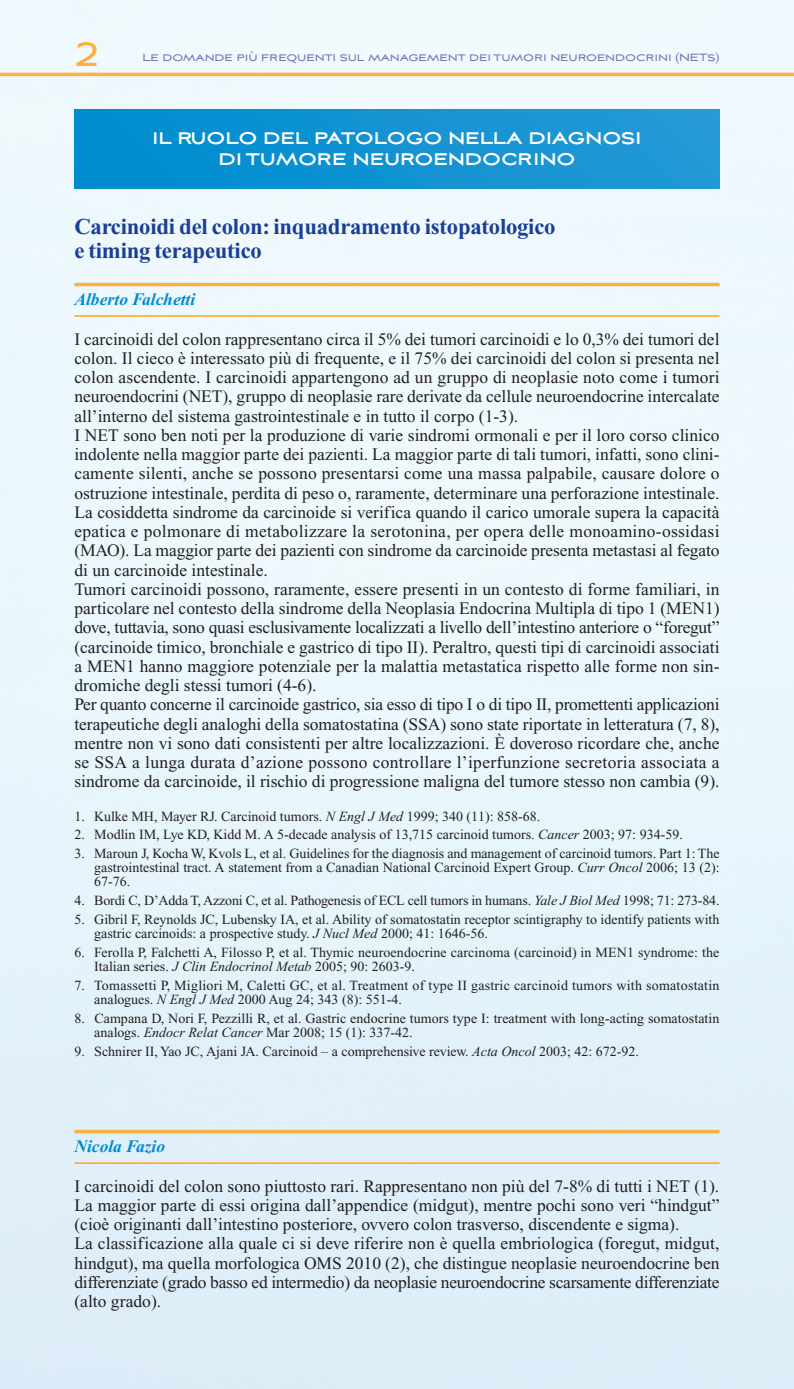
<style>
.page{position:relative;width:794px;height:1389px;background:#fff}
.page>*{position:absolute;margin:0;border:0;box-sizing:border-box;transform-origin:0 0}
.t1{font:42px "Aviano Sans";color:#fbb03f}
.t2{font:700 22.75px/24.5px "Times New Roman";letter-spacing:-.01em;color:#1b3f94}
.t3{font:700 21px/21px "Aviano Sans";letter-spacing:-.01em;color:#fff;text-align:center}
.t4{font:17.5px/19.2px "Times New Roman";color:#231f20}
.t5{font:italic 700 17.5px "Times New Roman";color:#008bcf}
.t6{font:14px/14px "Times New Roman";color:#231f20}
.t7{font:13.12px "Aviano Sans";letter-spacing:-.01em;color:#6f76b5}
.s1{font-style:italic}
</style>
<div class="page">
<img style="left:0;top:0;width:794px;height:1389px">
<hr style="left:0;top:73px;width:794px;height:3px;background:#fbb03f">
<div style="left:74px;top:109px;width:645px;height:80px;background:linear-gradient(to right,#008ccf,#2599d5)"></div>
<hr style="left:74px;top:1162px;width:645px;height:2px;background:#fbb03f">
<hr style="left:74px;top:1130px;width:645px;height:3px;background:#fbb03f">
<hr style="left:74px;top:315px;width:645px;height:2px;background:#fbb03f">
<hr style="left:74px;top:283px;width:645px;height:3px;background:#fbb03f">
<h1 class="t1" style="left:74px;top:27px;width:26px">2</h1>
<p class="t7" style="left:142px;top:49px;width:578px">Le domande più frequenti sul management dei tumori neuroendocrini (NETs)</p>
<p class="t3" style="left:152px;top:126px;width:491px">IL RUOLO DEL PATOLOGO NELLA DIAGNOSI<br>DI TUMORE NEUROENDOCRINO</p>
<h2 class="t2" style="left:74px;top:216px;width:482px">Carcinoidi del colon: inquadramento istopatologico e timing terapeutico</h2>
<p class="t5" style="left:74px;top:293px;width:122px">Alberto Falchetti</p>
<p class="t4" style="left:74px;top:331px;width:646px">I carcinoidi del colon rappresentano circa il 5% dei tumori carcinoidi e lo 0,3% dei tumori del colon. Il cieco è interessato più di frequente, e il 75% dei carcinoidi del colon si presenta nel colon ascendente. I carcinoidi appartengono ad un gruppo di neoplasie noto come i tumori neuroendocrini (NET), gruppo di neoplasie rare derivate da cellule neuroendocrine intercalate all’interno del sistema gastrointestinale e in tutto il corpo (1-3).<br>I NET sono ben noti per la produzione di varie sindromi ormonali e per il loro corso clinico indolente nella maggior parte dei pazienti. La maggior parte di tali tumori, infatti, sono clini&shy;camente silenti, anche se possono presentarsi come una massa palpabile, causare dolore o ostruzione intestinale, perdita di peso o, raramente, determinare una perforazione intestinale.<br>La cosiddetta sindrome da carcinoide si verifica quando il carico umorale supera la capacità epatica e polmonare di metabolizzare la serotonina, per opera delle monoamino-ossidasi (MAO). La maggior parte dei pazienti con sindrome da carcinoide presenta metastasi al fegato di un carcinoide intestinale.<br>Tumori carcinoidi possono, raramente, essere presenti in un contesto di forme familiari, in particolare nel contesto della sindrome della Neoplasia Endocrina Multipla di tipo 1 (MEN1) dove, tuttavia, sono quasi esclusivamente localizzati a livello dell’intestino anteriore o “foregut” (carcinoide timico, bronchiale e gastrico di tipo II). Peraltro, questi tipi di carcinoidi associati a MEN1 hanno maggiore potenziale per la malattia metastatica rispetto alle forme non sin&shy;dromiche degli stessi tumori (4-6).<br>Per quanto concerne il carcinoide gastrico, sia esso di tipo I o di tipo II, promettenti applicazioni terapeutiche degli analoghi della somatostatina (SSA) sono state riportate in letteratura (7, 8), mentre non vi sono dati consistenti per altre localizzazioni. È doveroso ricordare che, anche se SSA a lunga durata d’azione possono controllare l’iperfunzione secretoria associata a sindrome da carcinoide, il rischio di progressione maligna del tumore stesso non cambia (9).</p>
<p class="t6" style="left:74px;top:810px;width:467px">1. Kulke MH, Mayer RJ. Carcinoid tumors. <span class="s1">N Engl J Med</span> 1999; 340 (11): 858-68.</p>
<p class="t6" style="left:74px;top:829px;width:610px">2. Modlin IM, Lye KD, Kidd M. A 5-decade analysis of 13,715 carcinoid tumors. <span class="s1">Cancer</span> 2003; 97: 934-59.</p>
<p class="t6" style="left:94px;top:848px;width:627px;text-align:justify;text-indent:-20px">3. Maroun J, Kocha W, Kvols L, et al. Guidelines for the diagnosis and management of carcinoid tumors. Part 1: The gastrointestinal tract. A statement from a Canadian National Carcinoid Expert Group. <span class="s1">Curr Oncol</span> 2006; 13 (2):<br>67-76.</p>
<p class="t6" style="left:74px;top:895px;width:646px">4. Bordi C, D’Adda T, Azzoni C, et al. Pathogenesis of ECL cell tumors in humans. <span class="s1">Yale J Biol Med</span> 1998; 71: 273-84.</p>
<p class="t6" style="left:94px;top:914px;width:626px;text-indent:-20px">5. Gibril F, Reynolds JC, Lubensky IA, et al. Ability of somatostatin receptor scintigraphy to identify patients with gastric carcinoids: a prospective study. <span class="s1">J Nucl Med</span> 2000; 41: 1646-56.</p>
<p class="t6" style="left:94px;top:947px;width:626px;text-indent:-20px">6. Ferolla P, Falchetti A, Filosso P, et al. Thymic neuroendocrine carcinoma (carcinoid) in MEN1 syndrome: the<br>Italian series. <span class="s1">J Clin Endocrinol Metab</span> 2005; 90: 2603-9.</p>
<p class="t6" style="left:94px;top:980px;width:627px;text-indent:-20px">7. Tomassetti P, Migliori M, Caletti GC, et al. Treatment of type II gastric carcinoid tumors with somatostatin analogues. <span class="s1">N Engl J Med</span> 2000 Aug 24; 343 (8): 551-4.</p>
<p class="t6" style="left:94px;top:1013px;width:627px;text-indent:-20px">8. Campana D, Nori F, Pezzilli R, et al. Gastric endocrine tumors type I: treatment with long-acting somatostatin analogs. <span class="s1">Endocr Relat Cancer</span> Mar 2008; 15 (1): 337-42.</p>
<p class="t6" style="left:74px;top:1046px;width:566px">9. Schnirer II, Yao JC, Ajani JA. Carcinoid – a comprehensive review. <span class="s1">Acta Oncol</span> 2003; 42: 672-92.</p>
<p class="t5" style="left:74px;top:1140px;width:92px">Nicola Fazio</p>
<p class="t4" style="left:74px;top:1178px;width:646px">I carcinoidi del colon sono piuttosto rari. Rappresentano non più del 7-8% di tutti i NET (1).<br>La maggior parte di essi origina dall’appendice (midgut), mentre pochi sono veri “hindgut” (cioè originanti dall’intestino posteriore, ovvero colon trasverso, discendente e sigma).<br>La classificazione alla quale ci si deve riferire non è quella embriologica (foregut, midgut, hindgut), ma quella morfologica OMS 2010 (2), che distingue neoplasie neuroendocrine ben differenziate (grado basso ed intermedio) da neoplasie neuroendocrine scarsamente differenziate (alto grado).</p>
</div>
